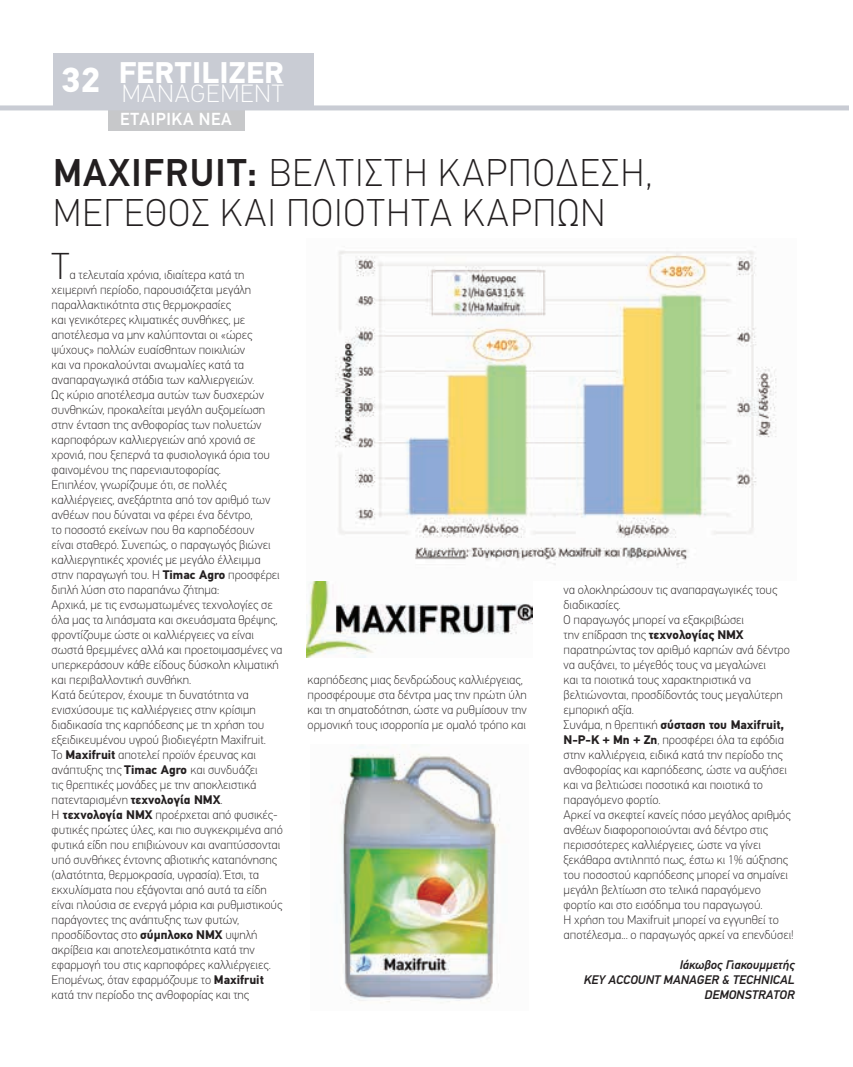
<style>
.page{position:relative;width:853px;height:1067px;background:#fff}
.page>*{position:absolute;margin:0;border:0;box-sizing:border-box;transform-origin:0 0}
.t1{font:100 38.75px/40px "PF Din Text Pro";letter-spacing:.04em;color:#231f20}
.t2{font:100 37.5px "PF Din Text Pro";color:#231f20}
.t3{font:700 30px "PF Din Text Pro";letter-spacing:.01em;color:#fff}
.t4{font:100 25px "PF Din Text Pro";letter-spacing:.03em;color:#fff}
.t5{font:500 17.5px "PF Din Text Pro";letter-spacing:.04em;color:#fff;scale:.96 1}
.t6{font:100 12.5px/15px "PF Din Text Pro";color:#231f20}
.t7{font:italic 500 12.5px/15px "PF Din Text Pro";color:#231f20;text-align:right}
.s1{font-size:35px}
.s2{font-weight:500}
.s3{font-weight:700}
</style>
<div class="page">
<div style="left:54px;top:54px;width:260px;height:53px;background:#c9ccd4"></div>
<div style="left:108px;top:109px;width:136px;height:22px;background:#c7c8ca"></div>
<div style="left:0;top:105px;width:850px;height:5px;background:#c9ccd4"></div>
<img style="left:307px;top:581px;width:225px;height:76px">
<img style="left:340px;top:746px;width:160px;height:257px">
<img style="left:335px;top:251px;width:442px;height:314px">
<h3 class="t3" style="left:61px;top:55px;width:225px"><span class="s1">32</span> FERTILIZER</h3>
<h3 class="t4" style="left:122px;top:79px;width:164px">MANAGEMENT</h3>
<h3 class="t5" style="left:120px;top:109px;width:118px">ΕΤΑΙΡΙΚΑ ΝΕΑ</h3>
<h1 class="t1" style="left:53px;top:153px;width:601px"><span class="s2">MAXIFRUIT:</span> ΒΕΛΤΙΣΤΗ ΚΑΡΠΟ∆ΕΣΗ,<br>ΜΕΓΕΘΟΣ ΚΑΙ ΠΟΙΟΤΗΤΑ ΚΑΡΠΩΝ</h1>
<h2 class="t2" style="left:52px;top:244px;width:19px">Τ</h2>
<p class="t6" style="left:52px;top:267px;width:233px;text-indent:18px">α τελευταία χρόνια, ιδιαίτερα κατά τη χειµερινή περίοδο, παρουσιάζεται µεγάλη παραλλακτικότητα στις θερµοκρασίες<br>και γενικότερες κλιµατικές συνθήκες, µε αποτέλεσµα να µην καλύπτονται οι «ώρες ψύχους» πολλών ευαίσθητων ποικιλιών<br>και να προκαλούνται ανωµαλίες κατά τα αναπαραγωγικά στάδια των καλλιεργειών.<br>Ως κύριο αποτέλεσµα αυτών των δυσχερών συνθηκών, προκαλείται µεγάλη αυξοµείωση στην ένταση της ανθοφορίας των πολυετών καρποφόρων καλλιεργειών από χρονιά σε χρονιά, που ξεπερνά τα φυσιολογικά όρια του φαινοµένου της παρενιαυτοφορίας.<br>Επιπλέον, γνωρίζουµε ότι, σε πολλές καλλιέργειες, ανεξάρτητα από τον αριθµό των ανθέων που δύναται να φέρει ένα δέντρο,<br>το ποσοστό εκείνων που θα καρποδέσουν<br>είναι σταθερό. Συνεπώς, ο παραγωγός βιώνει καλλιεργητικές χρονιές µε µεγάλο έλλειµµα στην παραγωγή του. Η <span class="s3">Timac Agro</span> προσφέρει διπλή λύση στο παραπάνω ζήτηµα:<br>Αρχικά, µε τις ενσωµατωµένες τεχνολογίες σε όλα µας τα λιπάσµατα και σκευάσµατα θρέψης, φροντίζουµε ώστε οι καλλιέργειες να είναι σωστά θρεµµένες αλλά και προετοιµασµένες να υπερκεράσουν κάθε είδους δύσκολη κλιµατική και περιβαλλοντική συνθήκη.<br>Κατά δεύτερον, έχουµε τη δυνατότητα να ενισχύσουµε τις καλλιέργειες στην κρίσιµη διαδικασία της καρπόδεσης µε τη χρήση του εξειδικευµένου υγρού βιοδιεγέρτη Maxifruit.<br>Το <span class="s3">Maxifruit</span> αποτελεί προϊόν έρευνας και ανάπτυξης της <span class="s3">Timac Agro</span> και συνδυάζει<br>τις θρεπτικές µονάδες µε την αποκλειστικά πατενταρισµένη <span class="s3">τεχνολογία NMX</span>.<br>Η <span class="s3">τεχνολογία NMX</span> προέρχεται από φυσικές&shy;φυτικές πρώτες ύλες, και πιο συγκεκριµένα από φυτικά είδη που επιβιώνουν και αναπτύσσονται υπό συνθήκες έντονης αβιοτικής καταπόνησης (αλατότητα, θερµοκρασία, υγρασία). Έτσι, τα εκχυλίσµατα που εξάγονται από αυτά τα είδη είναι πλούσια σε ενεργά µόρια και ρυθµιστικούς παράγοντες της ανάπτυξης των φυτών, προσδίδοντας στο <span class="s3">σύµπλοκο NMX</span> υψηλή ακρίβεια και αποτελεσµατικότητα κατά την εφαρµογή του στις καρποφόρες καλλιέργειες.<br>Εποµένως, όταν εφαρµόζουµε το <span class="s3">Maxifruit </span>κατά την περίοδο της ανθοφορίας και της</p>
<p class="t6" style="left:564px;top:582px;width:232px">να ολοκληρώσουν τις αναπαραγωγικές τους διαδικασίες.<br>Ο παραγωγός µπορεί να εξακριβώσει<br>την επίδραση της <span class="s3">τεχνολογίας NMX </span>παρατηρώντας τον αριθµό καρπών ανά δέντρο να αυξάνει, το µέγεθός τους να µεγαλώνει<br>και τα ποιοτικά τους χαρακτηριστικά να βελτιώνονται, προσδίδοντάς τους µεγαλύτερη εµπορική αξία.<br>Συνάµα, η θρεπτική <span class="s3">σύσταση του Maxifruit, N-P-K + Mn + Zn</span>, προσφέρει όλα τα εφόδια στην καλλιέργεια, ειδικά κατά την περίοδο της ανθοφορίας και καρπόδεσης, ώστε να αυξήσει και να βελτιώσει ποσοτικά και ποιοτικά το παραγόµενο φορτίο.<br>Αρκεί να σκεφτεί κανείς πόσο µεγάλος αριθµός ανθέων διαφοροποιούνται ανά δέντρο στις περισσότερες καλλιέργειες, ώστε να γίνει ξεκάθαρα αντιληπτό πως, έστω κι 1% αύξησης του ποσοστού καρπόδεσης µπορεί να σηµαίνει µεγάλη βελτίωση στο τελικά παραγόµενο φορτίο και στo εισόδηµα του παραγωγού.<br>Η χρήση του Maxifruit µπορεί να εγγυηθεί το αποτέλεσµα... ο παραγωγός αρκεί να επενδύσει!</p>
<p class="t7" style="left:584px;top:957px;width:213px">Ιάκωβος Γιακουµµετής<br>KEY ACCOUNT MANAGER &amp; TECHNICAL<br>DEMONSTRATOR</p>
<p class="t6" style="left:308px;top:672px;width:221px">καρπόδεσης µιας δενδρώδους καλλιέργειας, προσφέρουµε στα δέντρα µας την πρώτη ύλη και τη σηµατοδότηση, ώστε να ρυθµίσουν την ορµονική τους ισορροπία µε οµαλό τρόπο και</p>
</div>
